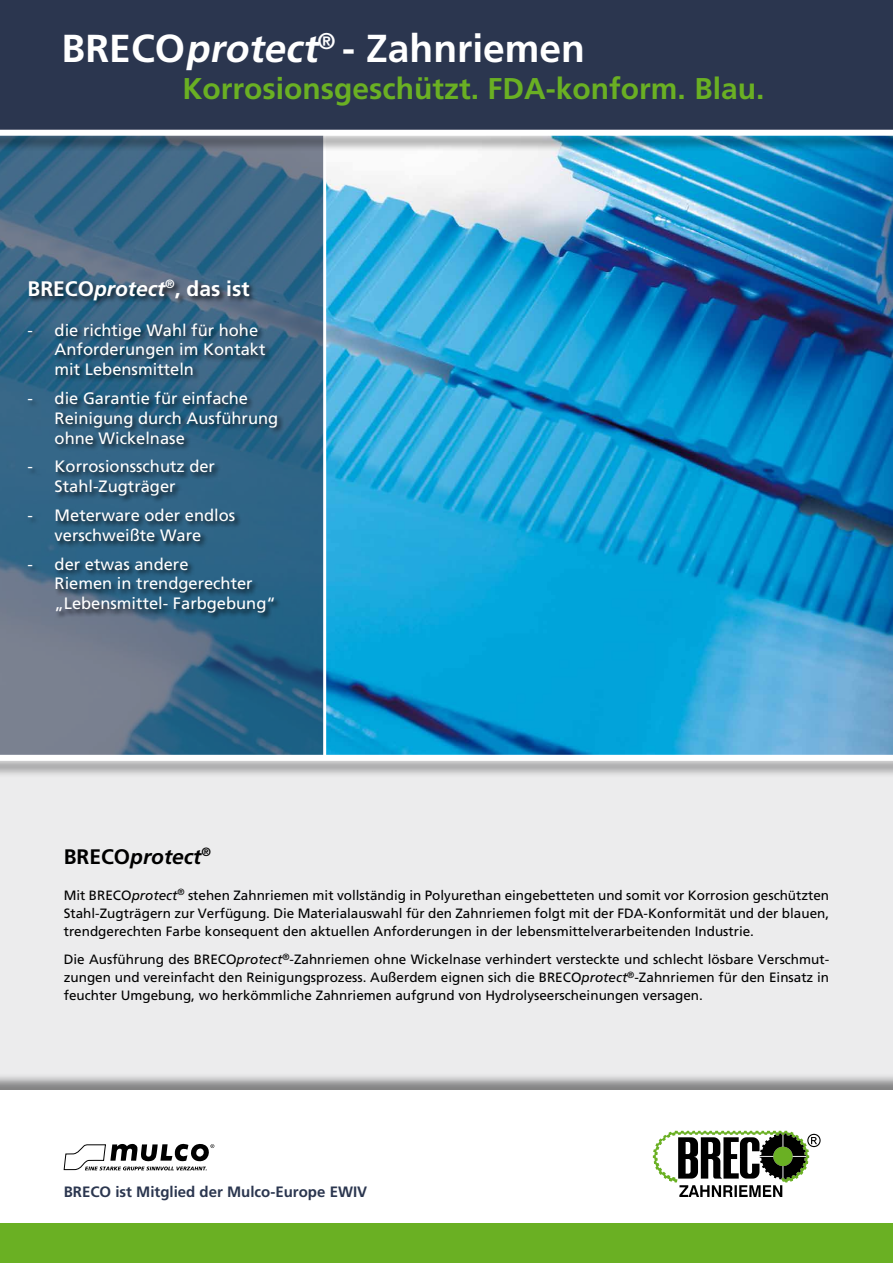
<style>
.page{position:relative;width:893px;height:1263px;background:#fff}
.page>*{position:absolute;margin:0;border:0;box-sizing:border-box;transform-origin:0 0}
.t1{font:700 39px "Frutiger";color:#fff}
.t2{font:700 30px "Frutiger";color:#6ab023}
.t3{font:700 21px "Frutiger";color:#fff}
.t4{font:italic 700 21px "Frutiger";color:#000}
.t5{font:16.5px/19.8px "Frutiger";color:#fff}
.t6{font:700 15px "Frutiger";color:#2b364f}
.t7{font:13.5px/18px "Frutiger";color:#000;text-align:justify}
.s1{font-style:italic}
.s2{font-style:normal}
</style>
<div class="page">
<div style="left:0;top:111px;width:893px;height:1003px;background:#ececed"></div>
<div style="left:0;top:1073px;width:893px;height:190px;background:#000;opacity:.45"></div>
<div style="left:0;top:1090px;width:893px;height:173px;background:#fff"></div>
<svg style="left:653px;top:1131px;width:168px;height:66px"></svg>
<div style="left:0;top:1223px;width:893px;height:40px;background:#6ab023"></div>
<div style="left:0;top:0;width:893px;height:133px;background:#2b364f"></div>
<img style="left:326px;top:152px;width:567px;height:603px">
<svg style="left:0;top:152px;width:323px;height:603px;background:#436b88"></svg>
<div style="left:27px;top:279px;width:257px;height:341px;background:#000;opacity:.75"></div>
<svg style="left:64px;top:1144px;width:150px;height:26px"></svg>
<div style="left:0;top:755px;width:893px;height:22px;background:#000;opacity:.45"></div>
<div style="left:0;top:755px;width:893px;height:6px;background:#fff"></div>
<hr style="left:323px;top:134px;width:3px;height:625px;background:#fff">
<div style="left:0;top:130px;width:893px;height:22px;background:#000;opacity:.45"></div>
<div style="left:0;top:130px;width:893px;height:6px;background:#fff"></div>
<h1 class="t1" style="left:62px;top:26px;width:525px">BRECO<span class="s1">protect</span><sup>®</sup> - Zahnriemen</h1>
<h2 class="t2" style="left:183px;top:71px;width:583px">Korrosionsgeschützt. FDA-konform. Blau.</h2>
<h3 class="t3" style="left:28px;top:276px;width:223px">BRECO<span class="s1">protect</span><sup>®</sup>, das ist</h3>
<p class="t5" style="left:55px;top:320px;width:212px;text-indent:-27px">- die richtige Wahl für hohe<br>Anforderungen im Kontakt mit Lebensmitteln</p>
<p class="t5" style="left:55px;top:388px;width:225px;text-indent:-27px">- die Garantie für einfache<br>Reinigung durch Ausführung ohne Wickelnase</p>
<p class="t5" style="left:55px;top:457px;width:162px;text-indent:-27px">- Korrosionsschutz der<br>Stahl-Zugträger</p>
<p class="t5" style="left:28px;top:505px;width:209px;text-align:center">- Meterware oder endlos verschweißte Ware</p>
<p class="t5" style="left:55px;top:554px;width:222px;text-indent:-27px">- der etwas andere<br>Riemen in trendgerechter „Lebensmittel- Farbgebung“</p>
<h3 class="t4" style="left:64px;top:844px;width:149px"><span class="s2">BRECO</span>protect<sup>®</sup></h3>
<p class="t7" style="left:64px;top:886px;width:767px">Mit BRECO<span class="s1">protect</span><sup>®</sup> stehen Zahnriemen mit vollständig in Polyurethan eingebetteten und somit vor Korrosion geschützten Stahl-Zugträgern zur Verfügung. Die Materialauswahl für den Zahnriemen folgt mit der FDA-Konformität und der blauen, trendgerechten Farbe konsequent den aktuellen Anforderungen in der lebensmittelverarbeitenden Industrie.</p>
<p class="t7" style="left:64px;top:950px;width:767px">Die Ausführung des BRECO<span class="s1">protect</span><sup>®</sup>-Zahnriemen ohne Wickelnase verhindert versteckte und schlecht lösbare Verschmut&shy;zungen und vereinfacht den Reinigungsprozess. Außerdem eignen sich die BRECO<span class="s1">protect</span><sup>®</sup>-Zahnriemen fü r den Einsatz in feuchter Umgebung, wo herkömmliche Zahnriemen aufgrund von Hydrolyseerscheinungen versagen.</p>
<p class="t6" style="left:64px;top:1183px;width:305px">BRECO ist Mitglied der Mulco-Europe EWIV</p>
</div>
